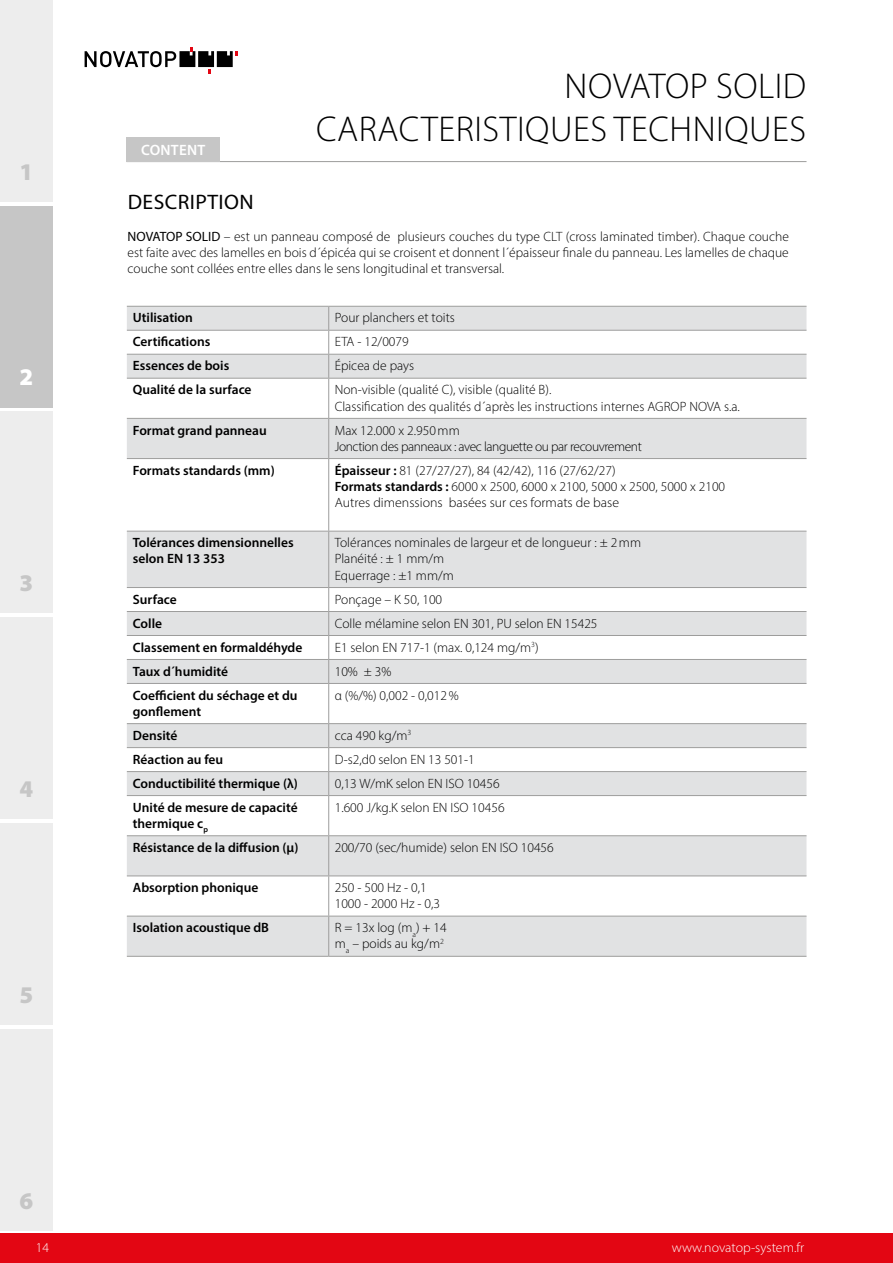
<style>
.page{position:relative;width:893px;height:1263px;background:#fff}
.page>*{position:absolute;margin:0;border:0;box-sizing:border-box;transform-origin:0 0}
.t1{font:300 36px/43.2px "Myriad Pro";letter-spacing:.015em;color:#000;text-align:right}
.t2{font:900 24px "Myriad Pro";color:#c6c6c6}
.t3{font:900 24px "Myriad Pro";color:#fff}
.t4{font:21px "Myriad Pro";letter-spacing:.02em;color:#000}
.t5{font:600 15px "Myriad Pro";letter-spacing:.015em;color:#fff}
.t6{font:300 13.5px/16.2px "Myriad Pro";color:#000}
.t7{font:600 13.5px/16.2px "Myriad Pro";color:#000}
.t8{font:300 13.5px/16.2px "Myriad Pro";letter-spacing:-.03em;color:#000}
.t9{font:300 13.5px "Myriad Pro";color:#fff}
.s1{font-weight:400}
.s2{font-weight:600}
</style>
<div class="page">
<hr style="left:126px;top:161px;width:680px;height:1px;background:#9d9d9c">
<div style="left:0;top:1233px;width:893px;height:30px;background:#e30613"></div>
<svg style="left:85px;top:47px;width:153px;height:26px"></svg>
<div style="left:127px;top:307px;width:679px;height:649px;background:#e1e2e3"></div>
<svg style="left:127px;top:331px;width:679px;height:585px"></svg>
<hr style="left:127px;top:306px;width:202px;height:1px;background:#9d9d9c">
<hr style="left:329px;top:306px;width:477px;height:1px;background:#9d9d9c">
<hr style="left:127px;top:330px;width:202px;height:1px;background:#9d9d9c">
<hr style="left:329px;top:330px;width:477px;height:1px;background:#9d9d9c">
<hr style="left:127px;top:354px;width:202px;height:1px;background:#9d9d9c">
<hr style="left:329px;top:354px;width:477px;height:1px;background:#9d9d9c">
<svg style="left:328px;top:307px;width:1px;height:71px"></svg>
<hr style="left:127px;top:378px;width:202px;height:1px;background:#9d9d9c">
<hr style="left:329px;top:378px;width:477px;height:1px;background:#9d9d9c">
<hr style="left:328px;top:379px;width:1px;height:39px;background:#9d9d9c">
<hr style="left:127px;top:418px;width:202px;height:1px;background:#9d9d9c">
<hr style="left:329px;top:418px;width:477px;height:1px;background:#9d9d9c">
<hr style="left:328px;top:419px;width:1px;height:39px;background:#9d9d9c">
<hr style="left:127px;top:458px;width:202px;height:1px;background:#9d9d9c">
<hr style="left:329px;top:458px;width:477px;height:1px;background:#9d9d9c">
<hr style="left:328px;top:459px;width:1px;height:72px;background:#9d9d9c">
<hr style="left:127px;top:531px;width:202px;height:1px;background:#9d9d9c">
<hr style="left:329px;top:531px;width:477px;height:1px;background:#9d9d9c">
<hr style="left:328px;top:531px;width:1px;height:56px;background:#9d9d9c">
<hr style="left:127px;top:587px;width:202px;height:1px;background:#9d9d9c">
<hr style="left:329px;top:587px;width:477px;height:1px;background:#9d9d9c">
<hr style="left:127px;top:611px;width:202px;height:1px;background:#9d9d9c">
<hr style="left:329px;top:611px;width:477px;height:1px;background:#9d9d9c">
<hr style="left:127px;top:635px;width:202px;height:1px;background:#9d9d9c">
<hr style="left:329px;top:635px;width:477px;height:1px;background:#9d9d9c">
<hr style="left:127px;top:659px;width:202px;height:1px;background:#9d9d9c">
<hr style="left:329px;top:659px;width:477px;height:1px;background:#9d9d9c">
<svg style="left:328px;top:588px;width:1px;height:95px"></svg>
<hr style="left:127px;top:683px;width:202px;height:1px;background:#9d9d9c">
<hr style="left:329px;top:683px;width:477px;height:1px;background:#9d9d9c">
<hr style="left:328px;top:684px;width:1px;height:39px;background:#9d9d9c">
<hr style="left:127px;top:723px;width:202px;height:1px;background:#9d9d9c">
<hr style="left:329px;top:723px;width:477px;height:1px;background:#9d9d9c">
<hr style="left:127px;top:747px;width:202px;height:1px;background:#9d9d9c">
<hr style="left:329px;top:747px;width:477px;height:1px;background:#9d9d9c">
<hr style="left:127px;top:771px;width:202px;height:1px;background:#9d9d9c">
<hr style="left:329px;top:771px;width:477px;height:1px;background:#9d9d9c">
<svg style="left:328px;top:724px;width:1px;height:71px"></svg>
<hr style="left:127px;top:795px;width:202px;height:1px;background:#9d9d9c">
<hr style="left:329px;top:795px;width:477px;height:1px;background:#9d9d9c">
<hr style="left:328px;top:796px;width:1px;height:39px;background:#9d9d9c">
<hr style="left:127px;top:835px;width:202px;height:1px;background:#9d9d9c">
<hr style="left:329px;top:835px;width:477px;height:1px;background:#9d9d9c">
<hr style="left:328px;top:836px;width:1px;height:39px;background:#9d9d9c">
<hr style="left:127px;top:875px;width:202px;height:1px;background:#9d9d9c">
<hr style="left:329px;top:875px;width:477px;height:1px;background:#9d9d9c">
<hr style="left:328px;top:876px;width:1px;height:40px;background:#9d9d9c">
<hr style="left:127px;top:916px;width:202px;height:1px;background:#9d9d9c">
<hr style="left:329px;top:916px;width:477px;height:1px;background:#9d9d9c">
<hr style="left:328px;top:916px;width:1px;height:40px;background:#9d9d9c">
<hr style="left:127px;top:956px;width:202px;height:1px;background:#9d9d9c">
<hr style="left:329px;top:956px;width:477px;height:1px;background:#9d9d9c">
<div style="left:0;top:0;width:53px;height:201px;background:#ededed"></div>
<div style="left:0;top:206px;width:53px;height:201px;background:#c6c6c6"></div>
<div style="left:0;top:411px;width:53px;height:202px;background:#ededed"></div>
<div style="left:0;top:617px;width:53px;height:202px;background:#ededed"></div>
<div style="left:0;top:823px;width:53px;height:201px;background:#ededed"></div>
<div style="left:0;top:1029px;width:53px;height:201px;background:#ededed"></div>
<div style="left:126px;top:137px;width:94px;height:25px;background:#c6c6c6"></div>
<h2 class="t2" style="left:20px;top:156px;width:15px">1</h2>
<h2 class="t3" style="left:20px;top:361px;width:15px">2</h2>
<h2 class="t2" style="left:20px;top:567px;width:15px">3</h2>
<h2 class="t2" style="left:20px;top:773px;width:15px">4</h2>
<h2 class="t2" style="left:20px;top:979px;width:15px">5</h2>
<h2 class="t2" style="left:20px;top:1184px;width:15px">6</h2>
<p class="t5" style="left:141px;top:140px;width:66px">CONTENT</p>
<h3 class="t4" style="left:128px;top:189px;width:127px">DESCRIPTION</h3>
<h1 class="t1" style="left:316px;top:64px;width:492px">NOVATOP SOLID<br>CARACTERISTIQUES TECHNIQUES</h1>
<p class="t6" style="left:128px;top:228px;width:663px;text-align:justify"><span class="s1">NOVATOP SOLID</span> – est un panneau composé de plusieurs couches du type CLT (cross laminated timber). Chaque couche est faite avec des lamelles en bois d´épicéa qui se croisent et donnent l´épaisseur finale du panneau. Les lamelles de chaque couche sont collées entre elles dans le sens longitudinal et transversal.</p>
<p class="t7" style="left:133px;top:309px;width:62px">Utilisation</p>
<p class="t6" style="left:335px;top:310px;width:122px">Pour planchers et toits</p>
<p class="t7" style="left:133px;top:333px;width:79px">Certifications</p>
<p class="t6" style="left:335px;top:334px;width:75px">ETA - 12/0079</p>
<p class="t7" style="left:133px;top:357px;width:98px">Essences de bois</p>
<p class="t6" style="left:335px;top:358px;width:81px">Épicea de pays</p>
<p class="t7" style="left:133px;top:381px;width:120px">Qualité de la surface</p>
<p class="t6" style="left:335px;top:382px;width:407px">Non-visible (qualité C), visible (qualité B).<br>Classification des qualités d´après les instructions internes AGROP NOVA s.a.</p>
<p class="t7" style="left:133px;top:421px;width:135px">Format grand panneau</p>
<p class="t8" style="left:335px;top:422px;width:309px">Max 12.000 x 2.950mm<br>Jonction des panneaux : avec languette ou par recouvrement</p>
<p class="t7" style="left:133px;top:462px;width:143px">Formats standards (mm)</p>
<p class="t6" style="left:335px;top:462px;width:392px"><span class="s2">Épaisseur :</span> 81 (27/27/27), 84 (42/42), 116 (27/62/27)<br><span class="s2">Formats standards :</span> 6000 x 2500, 6000 x 2100, 5000 x 2500, 5000 x 2100<br>Autres dimenssions basées sur ces formats de base</p>
<p class="t7" style="left:133px;top:534px;width:162px">Tolérances dimensionnelles selon EN 13 353</p>
<p class="t6" style="left:335px;top:534px;width:308px">Tolérances nominales de largeur et de longueur : ± 2mm<br>Planéité : ± 1 mm/m<br>Equerrage : ±1 mm/m</p>
<p class="t7" style="left:133px;top:591px;width:45px">Surface</p>
<p class="t6" style="left:335px;top:591px;width:109px">Ponçage – K 50, 100</p>
<p class="t7" style="left:133px;top:615px;width:31px">Colle</p>
<p class="t6" style="left:335px;top:615px;width:264px">Colle mélamine selon EN 301, PU selon EN 15425</p>
<p class="t7" style="left:133px;top:639px;width:171px">Classement en formaldéhyde</p>
<p class="t6" style="left:335px;top:639px;width:205px">E1 selon EN 717-1 (max. 0,124 mg/m<sup>3</sup>)</p>
<p class="t7" style="left:133px;top:663px;width:97px">Taux d´humidité</p>
<p class="t6" style="left:335px;top:663px;width:58px">10% ± 3%</p>
<p class="t7" style="left:133px;top:687px;width:166px">Coefficient du séchage et du gonflement</p>
<p class="t6" style="left:335px;top:687px;width:125px">α (%/%) 0,002 - 0,012%</p>
<p class="t7" style="left:133px;top:727px;width:46px">Densité</p>
<p class="t6" style="left:335px;top:727px;width:78px">cca 490 kg/m<sup>3</sup></p>
<p class="t7" style="left:133px;top:751px;width:92px">Réaction au feu</p>
<p class="t6" style="left:335px;top:751px;width:142px">D-s2,d0 selon EN 13 501-1</p>
<p class="t7" style="left:133px;top:775px;width:166px">Conductibilité thermique (λ)</p>
<p class="t6" style="left:335px;top:775px;width:166px">0,13 W/mK selon EN ISO 10456</p>
<p class="t7" style="left:133px;top:799px;width:166px">Unité de mesure de capacité thermique c<sub>p</sub></p>
<p class="t6" style="left:335px;top:799px;width:171px">1.600 J/kg.K selon EN ISO 10456</p>
<p class="t7" style="left:133px;top:839px;width:167px">Résistance de la diffusion (μ)</p>
<p class="t6" style="left:335px;top:839px;width:221px">200/70 (sec/humide) selon EN ISO 10456</p>
<p class="t7" style="left:133px;top:879px;width:127px">Absorption phonique</p>
<p class="t6" style="left:335px;top:879px;width:107px">250 - 500 Hz - 0,1<br>1000 - 2000 Hz - 0,3</p>
<p class="t7" style="left:133px;top:919px;width:138px">Isolation acoustique dB</p>
<p class="t6" style="left:335px;top:919px;width:113px">R = 13x log (m<sub>a</sub>) + 14 m<sub>a</sub> – poids au kg/m<sup>2</sup></p>
<p class="t9" style="left:36px;top:1239px;width:15px">14</p>
<p class="t9" style="left:672px;top:1239px;width:134px">www.novatop-system.fr</p>
</div>
